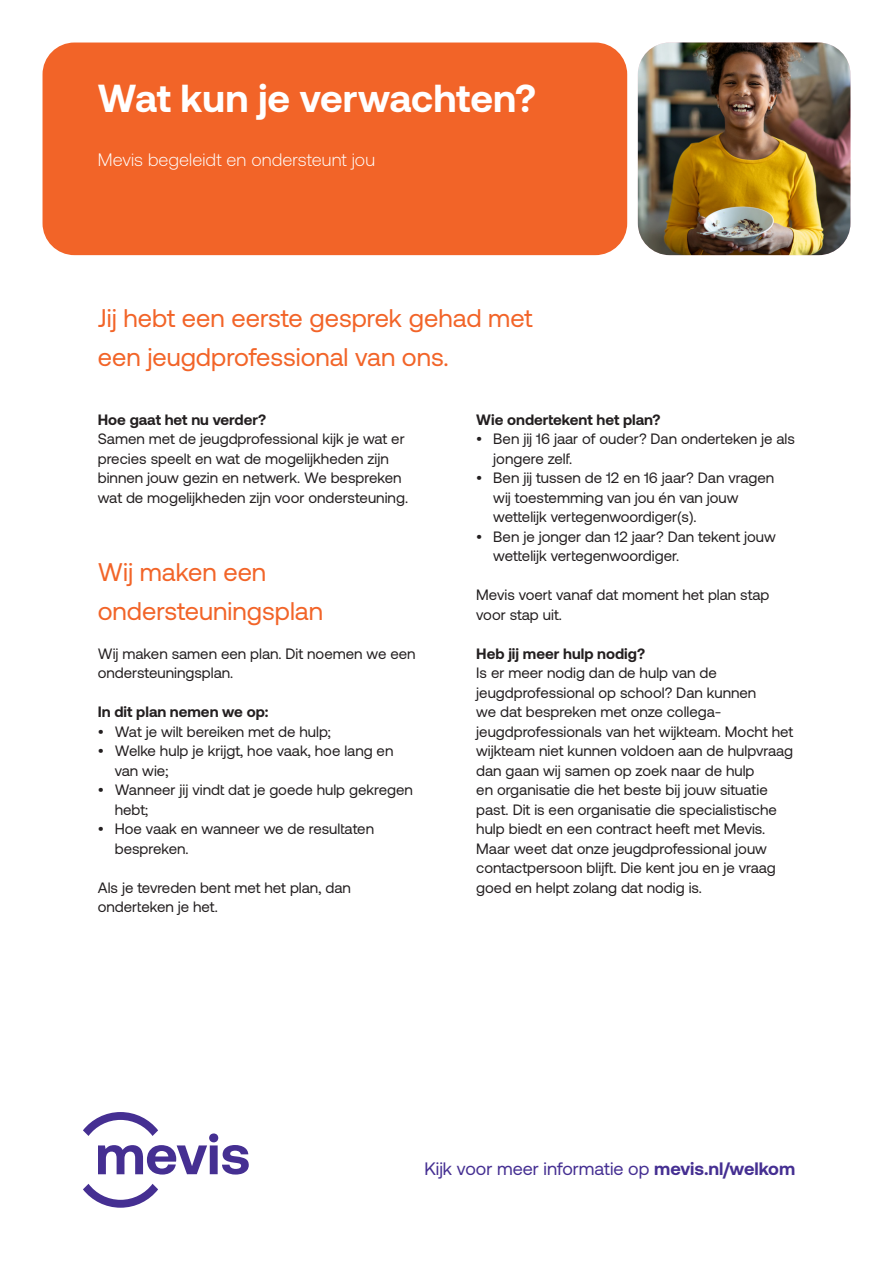
<style>
.page{position:relative;width:893px;height:1263px;background:#fff}
.page>*{position:absolute;margin:0;border:0;box-sizing:border-box;transform-origin:0 0}
.grote_kop_Mevis{font:700 39px "Aeonik";color:#fff}
.oranje_kop_Mevis{font:25.5px/39px "Aeonik";color:#f26428}
.t1{font:18px "Aeonik";color:#452f92}
.introregel_Mevis_wit{font:300 18px "Aeonik";letter-spacing:.005em;color:#fff}
.broodtekst_Mevis_bri{font:15px/19.5px "Aeonik";color:#231f20}
.tussenkopje_Mevis_br{font:700 15px "Aeonik";color:#231f20}
.s1{font-weight:700}
</style>
<div class="page">
<div style="left:43px;top:43px;width:584px;height:212px;background:#f26428;border-radius:32px"></div>
<img style="left:638px;top:43px;width:212px;height:212px">
<svg style="left:83px;top:1184px;width:75px;height:24px"></svg>
<svg style="left:83px;top:1112px;width:166px;height:62px"></svg>
<p class="grote_kop_Mevis" style="left:98px;top:76px;width:440px">Wat kun je verwachten?</p>
<p class="introregel_Mevis_wit" style="left:98px;top:150px;width:279px">Mevis begeleidt en ondersteunt jou</p>
<p class="oranje_kop_Mevis" style="left:98px;top:299px;width:435px">Jij hebt een eerste gesprek gehad met een jeugdprofessional van ons.</p>
<p class="tussenkopje_Mevis_br" style="left:98px;top:411px;width:170px">Hoe gaat het nu verder?</p>
<p class="broodtekst_Mevis_bri" style="left:98px;top:429px;width:312px">Samen met de jeugdprofessional kijk je wat er precies speelt en wat de mogelijkheden zijn binnen jouw gezin en netwerk. We bespreken wat de mogelijkheden zijn voor ondersteuning.</p>
<p class="oranje_kop_Mevis" style="left:98px;top:552px;width:227px">Wij maken een ondersteuningsplan</p>
<p class="broodtekst_Mevis_bri" style="left:98px;top:644px;width:319px">Wij maken samen een plan. Dit noemen we een ondersteuningsplan.</p>
<p class="tussenkopje_Mevis_br" style="left:98px;top:703px;width:172px">In dit plan nemen we op:</p>
<p class="broodtekst_Mevis_bri" style="left:98px;top:722px;width:235px">• Wat je wilt bereiken met de hulp;</p>
<p class="broodtekst_Mevis_bri" style="left:115px;top:741px;width:280px;text-indent:-17px">• Welke hulp je krijgt, hoe vaak, hoe lang en van wie;</p>
<p class="broodtekst_Mevis_bri" style="left:115px;top:780px;width:300px;text-indent:-17px">• Wanneer jij vindt dat je goede hulp gekregen hebt;</p>
<p class="broodtekst_Mevis_bri" style="left:115px;top:819px;width:261px;text-indent:-17px">• Hoe vaak en wanneer we de resultaten bespreken.</p>
<p class="broodtekst_Mevis_bri" style="left:98px;top:878px;width:255px">Als je tevreden bent met het plan, dan onderteken je het.</p>
<p class="tussenkopje_Mevis_br" style="left:476px;top:411px;width:186px">Wie ondertekent het plan?</p>
<p class="broodtekst_Mevis_bri" style="left:493px;top:429px;width:303px;text-indent:-17px">• Ben jij 16 jaar of ouder? Dan onderteken je als jongere zelf.</p>
<p class="broodtekst_Mevis_bri" style="left:493px;top:468px;width:283px;text-indent:-17px">• Ben jij tussen de 12 en 16 jaar? Dan vragen wij toestemming van jou én van jouw wettelijk vertegenwoordiger(s).</p>
<p class="broodtekst_Mevis_bri" style="left:493px;top:527px;width:284px;text-indent:-17px">• Ben je jonger dan 12 jaar? Dan tekent jouw wettelijk vertegenwoordiger.</p>
<p class="broodtekst_Mevis_bri" style="left:476px;top:585px;width:295px">Mevis voert vanaf dat moment het plan stap voor stap uit.</p>
<p class="tussenkopje_Mevis_br" style="left:476px;top:645px;width:170px">Heb jij meer hulp nodig?</p>
<p class="broodtekst_Mevis_bri" style="left:476px;top:663px;width:318px">Is er meer nodig dan de hulp van de jeugdprofessional op school? Dan kunnen<br>we dat bespreken met onze collega&shy;jeugdprofessionals van het wijkteam. Mocht het wijkteam niet kunnen voldoen aan de hulpvraag dan gaan wij samen op zoek naar de hulp<br>en organisatie die het beste bij jouw situatie past. Dit is een organisatie die specialistische hulp biedt en een contract heeft met Mevis.<br>Maar weet dat onze jeugdprofessional jouw contactpersoon blijft. Die kent jou en je vraag goed en helpt zolang dat nodig is.</p>
<p class="t1" style="left:424px;top:1158px;width:372px">Kijk voor meer informatie op <span class="s1">mevis.nl/welkom</span></p>
</div>
